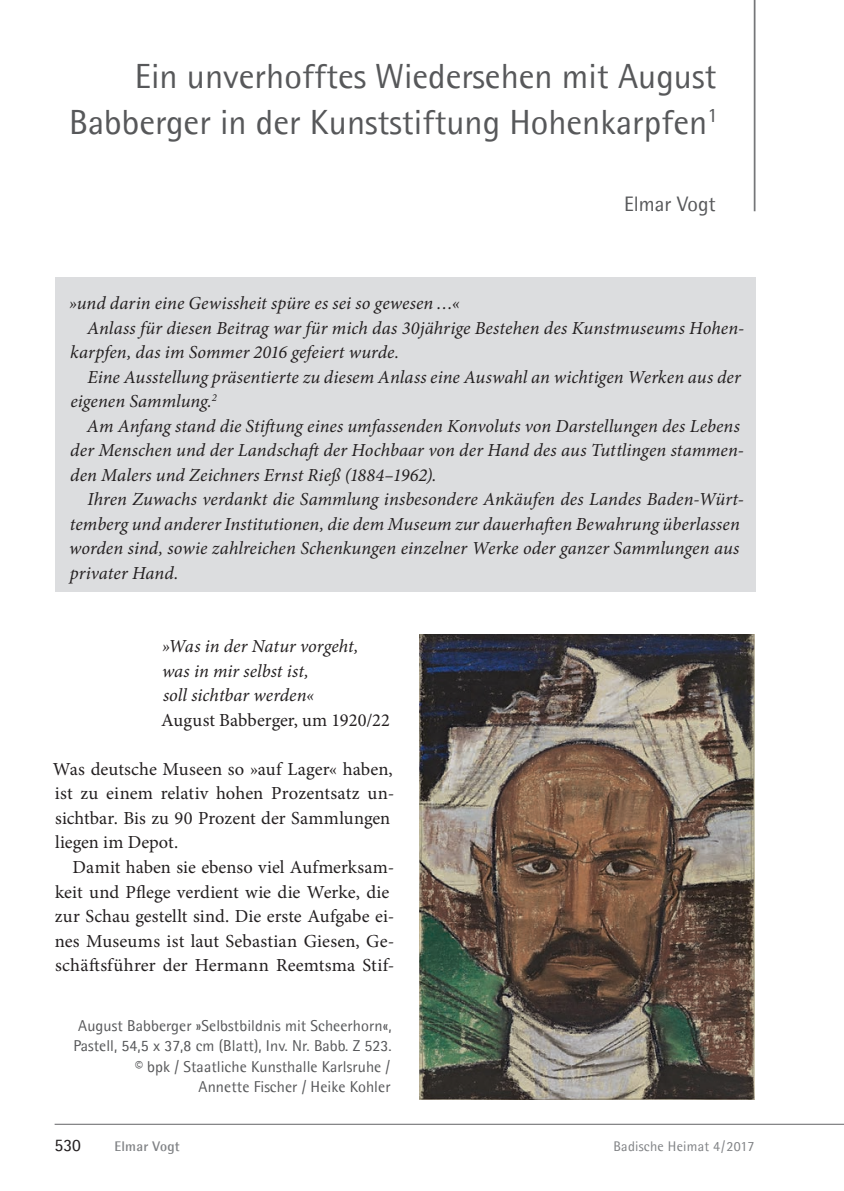
<style>
.page{position:relative;width:844px;height:1191px;background:#fff}
.page>*{position:absolute;margin:0;border:0;box-sizing:border-box;transform-origin:0 0}
.t1{font:35px/45.5px "Agfa Rotis Semisans";color:#57585a;text-align:right}
.t2{font:21px "Agfa Rotis Semisans";color:#57585a}
.t3{font:italic 18.38px/24.5px "Minion Pro";color:#231f20}
.t4{font:18.38px/24.5px "Minion Pro";letter-spacing:.005em;color:#231f20}
.t5{font:17.5px "Agfa Rotis Semisans";color:#231f20}
.t6{font:15.75px/20.1px "Agfa Rotis Semisans";letter-spacing:.005em;color:#57585a;text-align:right}
.t7{font:14px "Agfa Rotis Semisans";letter-spacing:.015em;color:#808285}
.t8{font:700 14px "Agfa Rotis Semisans";letter-spacing:.015em;color:#808285}
</style>
<div class="page">
<hr style="left:55px;top:1124px;width:788px;height:1px;background:#636366">
<hr style="left:753px;top:0;width:2px;height:211px;background:#757679">
<div style="left:55px;top:277px;width:699px;height:315px;background:#dcdddf"></div>
<img style="left:419px;top:634px;width:335px;height:465px">
<h1 class="t1" style="left:69px;top:53px;width:649px">Ein unverhofftes Wiedersehen mit August<br>Babberger in der Kunststiftung Hohenkarpfen<sup>1</sup></h1>
<p class="t2" style="left:624px;top:192px;width:93px">Elmar Vogt</p>
<p class="t3" style="left:69px;top:293px;width:392px">»und darin eine Gewissheit spüre es sei so gewesen …«</p>
<p class="t3" style="left:87px;top:317px;width:658px">Anlass für diesen Beitrag war für mich das 30jährige Bestehen des Kunstmuseums Hohen-</p>
<p class="t3" style="left:70px;top:341px;width:330px">karpfen, das im Sommer 2016 gefeiert wurde.</p>
<p class="t3" style="left:87px;top:366px;width:654px">Eine Ausstellung präsentierte zu diesem Anlass eine Auswahl an wichtigen Werken aus der</p>
<p class="t3" style="left:70px;top:390px;width:148px">eigenen Sammlung.<sup>2</sup></p>
<p class="t3" style="left:87px;top:415px;width:654px">Am Anfang stand die Stiftung eines umfassenden Konvoluts von Darstellungen des Lebens</p>
<p class="t3" style="left:70px;top:440px;width:675px">der Menschen und der Landschaft der Hochbaar von der Hand des aus Tuttlingen stammen-</p>
<p class="t3" style="left:70px;top:464px;width:367px">den Malers und Zeichners Ernst Rieß (1884–1962).</p>
<p class="t3" style="left:87px;top:488px;width:658px">Ihren Zuwachs verdankt die Sammlung insbesondere Ankäufen des Landes Baden-Würt-</p>
<p class="t3" style="left:70px;top:513px;width:671px">temberg und anderer Institutionen, die dem Museum zur dauerhaften Bewahrung überlassen</p>
<p class="t3" style="left:69px;top:537px;width:671px">worden sind, sowie zahlreichen Schenkungen einzelner Werke oder ganzer Sammlungen aus</p>
<p class="t3" style="left:70px;top:562px;width:110px">privater Hand.</p>
<p class="t3" style="left:162px;top:636px;width:198px">»Was in der Natur vorgeht, was in mir selbst ist,<br>soll sichtbar werden«</p>
<p class="t4" style="left:161px;top:709px;width:230px">August Babberger, um 1920/22</p>
<p class="t4" style="left:53px;top:758px;width:343px">Was deutsche Museen so »auf Lager« haben, ist zu einem relativ hohen Prozentsatz un&shy;sichtbar. Bis zu 90 Prozent der Sammlungen liegen im Depot.</p>
<p class="t4" style="left:55px;top:856px;width:341px;text-indent:18px">Damit haben sie ebenso viel Aufmerksam&shy;keit und Pflege verdient wie die Werke, die zur Schau gestellt sind. Die erste Aufgabe ei&shy;nes Museums ist laut Sebastian Giesen, Ge&shy;schäftsführer der Hermann Reemtsma Stif-</p>
<p class="t6" style="left:73px;top:1015px;width:320px">August Babberger »Selbstbildnis mit Scheerhorn«, Pastell, 54,5 x 37,8 cm (Blatt), Inv. Nr. Babb. Z 523. © bpk / Staatliche Kunsthalle Karlsruhe /<br>Annette Fischer / Heike Kohler</p>
<p class="t5" style="left:55px;top:1134px;width:28px">530</p>
<p class="t8" style="left:114px;top:1137px;width:67px">Elmar Vogt</p>
<p class="t7" style="left:613px;top:1137px;width:142px">Badische Heimat 4 / 2017</p>
</div>
